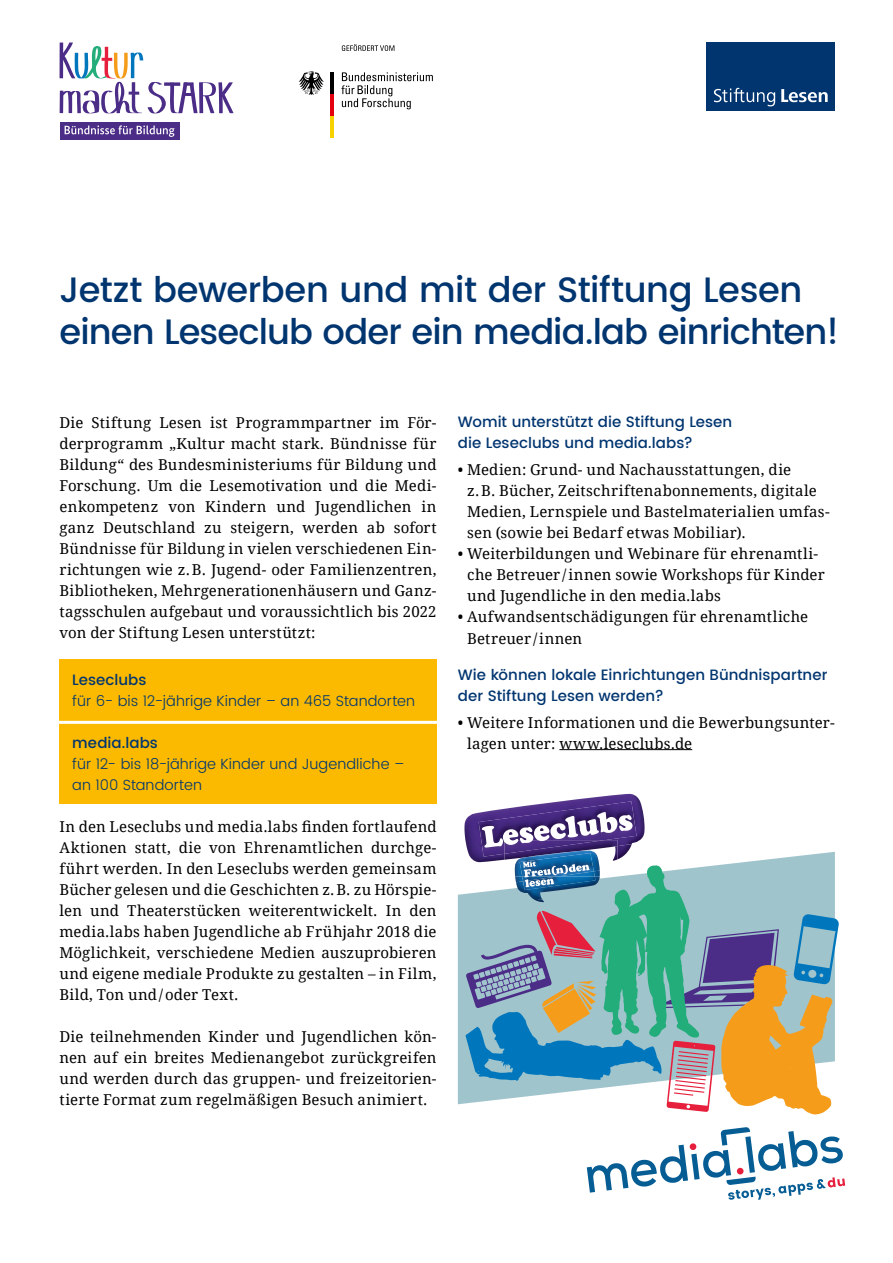
<style>
.page{position:relative;width:893px;height:1263px;background:#fff}
.page>*{position:absolute;margin:0;border:0;box-sizing:border-box;transform-origin:0 0}
.t1{font:500 35.25px/42.3px "Poppins DE";letter-spacing:-.02em;color:#003570}
.t2{font:15px/21px "Droid Serif";letter-spacing:.015em;color:#000}
.t3{font:500 15px/21px "Poppins DE";color:#003570}
.t4{font:300 14.7px/21px "Poppins DE";letter-spacing:.005em;color:#003570}
</style>
<div class="page">
<div style="left:60px;top:659px;width:377px;height:145px;background:#fbba00"></div>
<hr style="left:559px;top:749px;width:133px;height:1px;background:#000">
<div style="left:707px;top:43px;width:128px;height:68px;background:#003570"></div>
<svg style="left:714px;top:88px;width:114px;height:18px"></svg>
<svg style="left:587px;top:1127px;width:258px;height:73px"></svg>
<div style="left:690px;top:1143px;width:6px;height:7px;background:#e61f3d;border-radius:50%"></div>
<div style="left:737px;top:1168px;width:7px;height:6px;background:#e61f3d;border-radius:50%"></div>
<img style="left:464px;top:794px;width:181px;height:56px">
<img style="left:479px;top:801px;width:157px;height:49px">
<svg style="left:607px;top:822px;width:4px;height:8px"></svg>
<img style="left:604px;top:840px;width:13px;height:10px">
<img style="left:504px;top:840px;width:100px;height:10px">
<div style="left:60px;top:122px;width:119px;height:17px;background:#4b2c87"></div>
<svg style="left:65px;top:125px;width:109px;height:12px"></svg>
<svg style="left:60px;top:43px;width:174px;height:70px"></svg>
<svg style="left:341px;top:72px;width:92px;height:37px"></svg>
<hr style="left:330px;top:116px;width:4px;height:21px;background:#f8d200">
<hr style="left:330px;top:94px;width:4px;height:22px;background:#e3000f">
<hr style="left:330px;top:72px;width:4px;height:22px;background:#000">
<svg style="left:299px;top:71px;width:25px;height:24px"></svg>
<svg style="left:342px;top:44px;width:52px;height:7px"></svg>
<svg style="left:465px;top:850px;width:374px;height:264px;background:#97afac"></svg>
<hr style="left:45px;top:721px;width:395px;height:3px;background:#fff">
<h1 class="t1" style="left:60px;top:269px;width:782px">Jetzt bewerben und mit der Stiftung Lesen einen Leseclub oder ein media.lab einrichten!</h1>
<p class="t2" style="left:60px;top:412px;width:379px;text-align:justify">Die Stiftung Lesen ist Programmpartner im För&shy;derprogramm „Kultur macht stark. Bündnisse für Bildung“ des Bundesministeriums für Bildung und Forschung. Um die Lesemotivation und die Medi&shy;enkompetenz von Kindern und Jugendlichen in ganz Deutschland zu steigern, werden ab sofort Bündnisse für Bildung in vielen verschiedenen Ein&shy;richtungen wie z.B. Jugend- oder Familienzentren, Bibliotheken, Mehrgenerationenhäusern und Ganz&shy;tagsschulen aufgebaut und voraussichtlich bis 2022 von der Stiftung Lesen unterstützt:</p>
<p class="t3" style="left:72px;top:669px;width:76px">Leseclubs</p>
<p class="t4" style="left:72px;top:691px;width:344px">für 6- bis 12-jährige Kinder – an 465 Standorten</p>
<p class="t3" style="left:72px;top:733px;width:87px">media.labs</p>
<p class="t4" style="left:72px;top:754px;width:334px">für 12- bis 18-jährige Kinder und Jugendliche – an 100 Standorten</p>
<p class="t2" style="left:60px;top:816px;width:379px;text-align:justify">In den Leseclubs und media.labs finden fortlaufend Aktionen statt, die von Ehrenamtlichen durchge&shy;führt werden. In den Leseclubs werden gemeinsam Bücher gelesen und die Geschichten z.B. zu Hörspie&shy;len und Theaterstücken weiterentwickelt. In den media.labs haben Jugendliche ab Frühjahr 2018 die Möglichkeit, verschiedene Medien auszuprobieren und eigene mediale Produkte zu gestalten – in Film, Bild, Ton und/oder Text.</p>
<p class="t2" style="left:60px;top:1026px;width:379px;text-align:justify">Die teilnehmenden Kinder und Jugendlichen kön&shy;nen auf ein breites Medienangebot zurückgreifen und werden durch das gruppen- und freizeitorien&shy;tierte Format zum regelmäßigen Besuch animiert.</p>
<p class="t3" style="left:458px;top:412px;width:276px">Womit unterstützt die Stiftung Lesen die Leseclubs und media.labs?</p>
<p class="t2" style="left:467px;top:459px;width:364px;text-indent:-9px">• Medien: Grund- und Nachausstattungen, die<br>z.B. Bücher, Zeitschriftenabonnements, digitale Medien, Lernspiele und Bastelmaterialien umfas&shy;sen (sowie bei Bedarf etwas Mobiliar).</p>
<p class="t2" style="left:467px;top:543px;width:359px;text-indent:-9px">• Weiterbildungen und Webinare für ehrenamtli&shy;che Betreuer /innen sowie Workshops für Kinder und Jugendliche in den media.labs</p>
<p class="t2" style="left:467px;top:606px;width:342px;text-indent:-9px">• Aufwandsentschädigungen für ehrenamtliche<br>Betreuer /innen</p>
<p class="t3" style="left:458px;top:664px;width:371px">Wie können lokale Einrichtungen Bündnispartner der Stiftung Lesen werden?</p>
<p class="t2" style="left:467px;top:711px;width:369px;text-indent:-9px">• Weitere Informationen und die Bewerbungsunter&shy;lagen unter: www.leseclubs.de</p>
</div>
